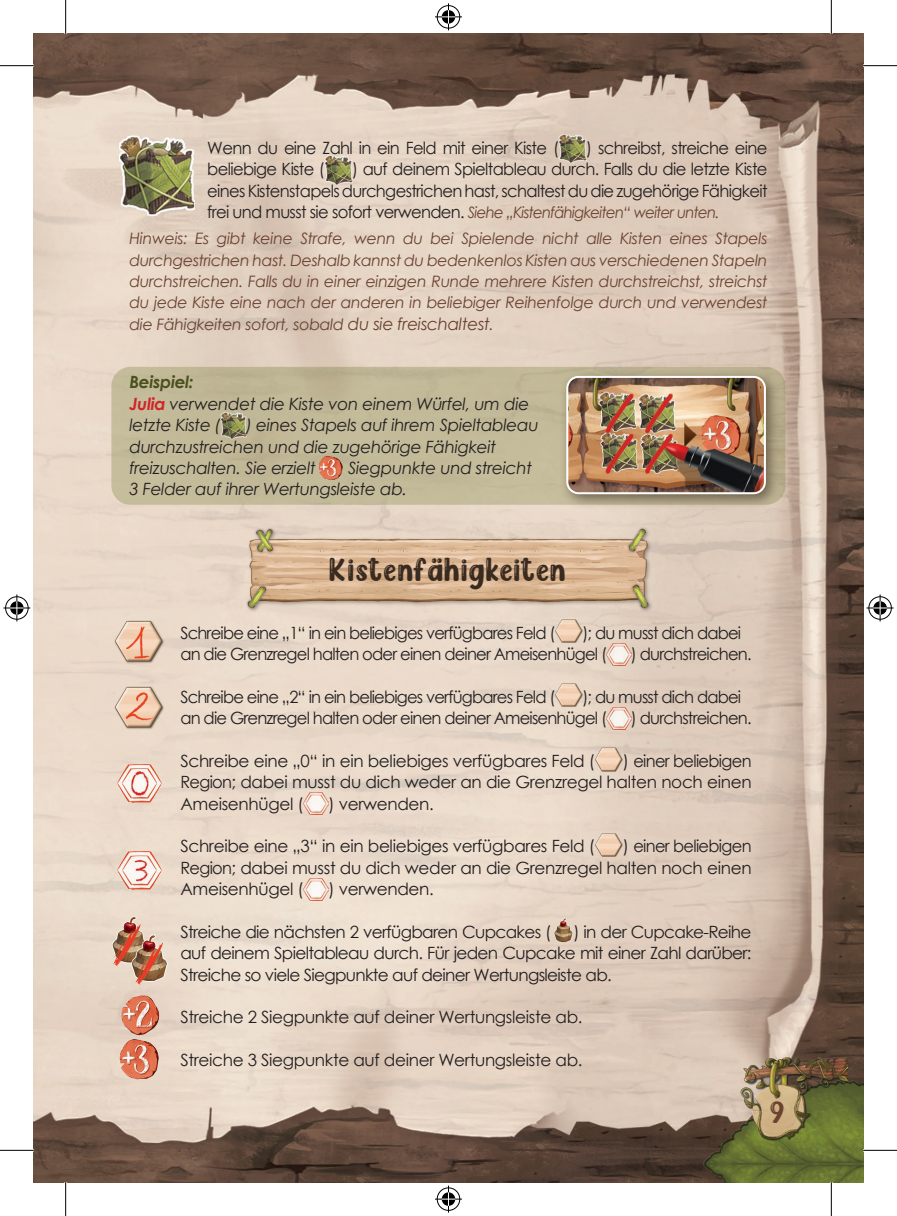
<style>
.page{position:relative;width:897px;height:1216px;background:#fff}
.page>*{position:absolute;margin:0;border:0;box-sizing:border-box;transform-origin:0 0}
.t1{font:33.75px "Gummy Bears";letter-spacing:.02em;color:#3a2b20}
.t2{font:31.5px "Gummy Bears";color:#6a4230}
.t3{font:16.88px/21.4px "Century Gothic";letter-spacing:-.04em;color:#231f20;text-align:justify}
.t4{font:italic 16.88px/21.4px "Century Gothic";letter-spacing:-.02em;color:#231f20}
.t5{font:16.88px "Century Gothic";letter-spacing:-.02em;color:#231f20}
.t6{font:italic 15.75px/21.4px "Century Gothic";letter-spacing:-.02em;color:#6a4230;text-align:justify}
.t7{font:italic 15.75px/26.1px "Century Gothic";letter-spacing:-.02em;color:#6a4230;scale:.95 1}
.s1{font-style:normal;font-size:16.88px;color:#231f20}
.s2{font-size:16.88px}
.s3{font-weight:700;color:#4a501e}
.s4{font-weight:700;color:#d1232a}
</style>
<div class="page">
<img style="left:34px;top:34px;width:829px;height:1148px">
<img style="left:688px;top:1052px;width:175px;height:130px">
<img style="left:242px;top:526px;width:413px;height:89px">
<div style="left:111px;top:367px;width:674px;height:138px;background:#c3ba99;border-radius:19px"></div>
<img style="left:114px;top:620px;width:51px;height:45px">
<img style="left:114px;top:686px;width:51px;height:45px">
<img style="left:111px;top:917px;width:57px;height:67px">
<img style="left:120px;top:994px;width:39px;height:41px">
<img style="left:119px;top:1038px;width:41px;height:41px">
<img style="left:117px;top:764px;width:45px;height:38px">
<img style="left:117px;top:851px;width:45px;height:38px">
<img style="left:558px;top:133px;width:29px;height:31px">
<img style="left:324px;top:155px;width:29px;height:30px">
<img style="left:120px;top:133px;width:74px;height:85px">
<img style="left:554px;top:618px;width:29px;height:26px">
<img style="left:606px;top:643px;width:25px;height:22px">
<img style="left:554px;top:683px;width:29px;height:25px">
<img style="left:606px;top:707px;width:25px;height:22px">
<img style="left:595px;top:747px;width:28px;height:25px">
<img style="left:303px;top:793px;width:26px;height:22px">
<img style="left:595px;top:832px;width:28px;height:25px">
<img style="left:303px;top:878px;width:26px;height:22px">
<img style="left:551px;top:914px;width:23px;height:31px">
<img style="left:221px;top:412px;width:25px;height:27px">
<img style="left:320px;top:455px;width:23px;height:24px">
<div style="left:559px;top:369px;width:222px;height:140px;background:#3a2b20;opacity:.6"></div>
<img style="left:567px;top:377px;width:198px;height:116px">
<div style="left:566px;top:376px;width:200px;height:118px;border:2px solid #fff;border-radius:11px"></div>
<img style="left:739px;top:1056px;width:108px;height:89px">
<hr style="left:0;top:65px;width:34px;height:1px;background:#000">
<hr style="left:863px;top:65px;width:34px;height:1px;background:#000">
<hr style="left:0;top:1150px;width:34px;height:1px;background:#000">
<hr style="left:863px;top:1150px;width:34px;height:1px;background:#000">
<hr style="left:65px;top:0;width:1px;height:34px;background:#000">
<hr style="left:65px;top:1182px;width:1px;height:34px;background:#000">
<hr style="left:831px;top:0;width:1px;height:34px;background:#000">
<hr style="left:831px;top:1182px;width:1px;height:34px;background:#000">
<svg style="left:435px;top:3px;width:27px;height:27px"></svg>
<svg style="left:435px;top:1185px;width:27px;height:27px"></svg>
<svg style="left:3px;top:594px;width:27px;height:27px"></svg>
<svg style="left:866px;top:594px;width:27px;height:27px"></svg>
<p class="t3" style="left:207px;top:137px;width:353px">Wenn du eine Zahl in ein Feld mit einer Kiste (</p>
<p class="t3" style="left:586px;top:137px;width:183px">) schreibst, streiche eine</p>
<p class="t3" style="left:207px;top:158px;width:119px">beliebige Kiste (</p>
<p class="t3" style="left:207px;top:158px;width:562px;text-align:right">) auf deinem Spieltableau durch. Falls du die letzte Kiste<br>eines Kistenstapels durchgestrichen hast, schaltest du die zugehörige Fähigkeit</p>
<p class="t7" style="left:129px;top:199px;width:673px;text-indent:78px"><span class="s1">frei und musst sie sofort verwenden.</span> Siehe „Kistenfähigkeiten“ weiter unten.<br>Hinweis: Es gibt keine Strafe, wenn du bei Spielende nicht alle Kisten eines Stapels</p>
<p class="t6" style="left:129px;top:249px;width:639px">durchgestrichen hast. Deshalb kannst du bedenkenlos Kisten aus verschiedenen Stapeln durchstreichen. Falls du in einer einzigen Runde mehrere Kisten durchstreichst, streichst du jede Kiste eine nach der anderen in beliebiger Reihenfolge durch und verwendest die Fähigkeiten sofort, sobald <span class="s2">du sie freischaltest</span>.</p>
<p class="t4" style="left:129px;top:371px;width:401px"><span class="s3">Beispiel:<br></span><span class="s4">Julia</span> verwendet die Kiste von einem Würfel, um die letzte Kiste (</p>
<p class="t4" style="left:129px;top:414px;width:410px;text-indent:117px">) eines Stapels auf ihrem Spieltableau durchzustreichen und die zugehörige Fähigkeit freizuschalten. Sie erzielt</p>
<p class="t4" style="left:129px;top:457px;width:404px;text-indent:219px">Siegpunkte und streicht<br>3 Felder auf ihrer Wertungsleiste ab.</p>
<h1 class="t1" style="left:330px;top:548px;width:239px">Kistenfähigkeiten</h1>
<p class="t3" style="left:180px;top:621px;width:377px">Schreibe eine „1“ in ein beliebiges verfügbares Feld (</p>
<p class="t3" style="left:180px;top:621px;width:562px;text-indent:402px">); du musst dich dabei an die Grenzregel halten oder einen deiner Ameisenhügel (</p>
<p class="t3" style="left:631px;top:643px;width:122px">) durchstreichen.</p>
<p class="t3" style="left:180px;top:685px;width:377px">Schreibe eine „2“ in ein beliebiges verfügbares Feld (</p>
<p class="t3" style="left:180px;top:685px;width:562px;text-indent:402px">); du musst dich dabei an die Grenzregel halten oder einen deiner Ameisenhügel (</p>
<p class="t3" style="left:631px;top:707px;width:122px">) durchstreichen.</p>
<p class="t5" style="left:180px;top:749px;width:416px">Schreibe eine „0“ in ein beliebiges verfügbares Feld (</p>
<p class="t3" style="left:180px;top:749px;width:573px;text-indent:442px">) einer beliebigen Region; dabei musst du dich weder an die Grenzregel halten noch einen Ameisenhügel (</p>
<p class="t5" style="left:328px;top:791px;width:107px">) verwenden.</p>
<p class="t5" style="left:180px;top:834px;width:416px">Schreibe eine „3“ in ein beliebiges verfügbares Feld (</p>
<p class="t3" style="left:180px;top:835px;width:573px;text-indent:442px">) einer beliebigen Region; dabei musst du dich weder an die Grenzregel halten noch einen Ameisenhügel (</p>
<p class="t5" style="left:328px;top:877px;width:107px">) verwenden.</p>
<p class="t3" style="left:180px;top:920px;width:372px">Streiche die nächsten 2 verfügbaren Cupcakes (</p>
<p class="t3" style="left:180px;top:920px;width:572px;text-indent:393px">) in der Cupcake-Reihe auf deinem Spieltableau durch. Für jeden Cupcake mit einer Zahl darüber:<br>Streiche so viele Siegpunkte auf deiner Wertungsleiste ab.</p>
<p class="t5" style="left:180px;top:1005px;width:403px">Streiche 2 Siegpunkte auf deiner Wertungsleiste ab.</p>
<p class="t5" style="left:180px;top:1048px;width:403px">Streiche 3 Siegpunkte auf deiner Wertungsleiste ab.</p>
<h2 class="t2" style="left:769px;top:1092px;width:17px">9</h2>
</div>
